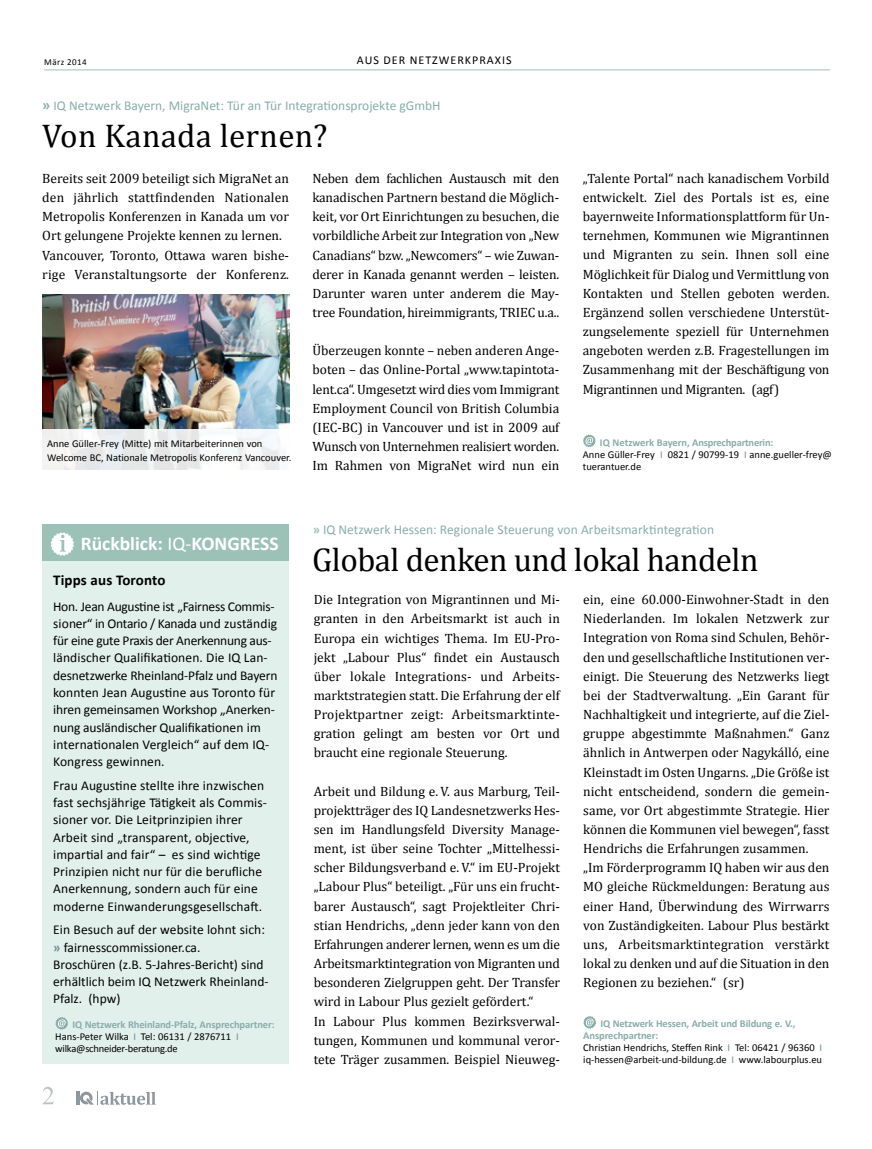
<style>
.page{position:relative;width:872px;height:1149px;background:#fff}
.page>*{position:absolute;margin:0;border:0;box-sizing:border-box;transform-origin:0 0}
.t1{font:33px "Cambria";letter-spacing:-.015em;color:#000}
.t2{font:33px "Cambria";letter-spacing:.01em;color:#000}
.t3{font:700 19.5px "Calibri";color:#fff}
.t4{font:700 15px "Calibri";letter-spacing:.01em;color:#000}
.t5{font:13.5px/19.2px "Cambria";color:#000;text-align:justify}
.t6{font:13.5px/17.2px "Calibri";letter-spacing:.005em;color:#000}
.t7{font:13.5px "Calibri";color:#89adab}
.t8{font:12px "Calibri";letter-spacing:.085em;color:#000}
.t9{font:10.5px/12px "Calibri";color:#000}
.t10{font:10.5px/12px "Calibri";letter-spacing:-.02em;color:#000}
.t11{font:9px "Calibri";letter-spacing:.045em;color:#000}
.s1{font-weight:700;font-size:15px}
.s2{font-weight:700;color:#89adab}
.s3{color:#6a9096}
.s4{font-weight:400}
.s5{font-weight:700;color:#6a9096}
.s6{font-weight:700;color:#9cc2b7}
</style>
<div class="page">
<div style="left:43px;top:560px;width:246px;height:503px;background:#e2f0ec"></div>
<hr style="left:44px;top:69px;width:785px;height:1px;background:#9cc2b7">
<svg style="left:43px;top:1087px;width:11px;height:16px"></svg>
<svg style="left:76px;top:1091px;width:79px;height:13px"></svg>
<svg style="left:55px;top:1017px;width:13px;height:12px"></svg>
<svg style="left:583px;top:434px;width:12px;height:13px"></svg>
<div style="left:43px;top:524px;width:246px;height:36px;background:#9cc2b7"></div>
<svg style="left:583px;top:1016px;width:13px;height:12px"></svg>
<svg style="left:51px;top:532px;width:23px;height:23px"></svg>
<img style="left:42px;top:294px;width:247px;height:135px">
<svg style="left:42px;top:429px;width:243px;height:41px"></svg>
<p class="t11" style="left:44px;top:56px;width:44px">März 2014</p>
<p class="t8" style="left:357px;top:53px;width:156px">Aus der Netzwerkpraxis</p>
<p class="t7" style="left:42px;top:97px;width:400px"><span class="s1">»</span> IQ Netzwerk Bayern, MigraNet: Tür an Tür Integrationsprojekte gGmbH</p>
<h1 class="t2" style="left:42px;top:116px;width:287px">Von Kanada lernen?</h1>
<p class="t5" style="left:42px;top:169px;width:248px;text-align:left">Bereits seit 2009 beteiligt sich MigraNet an den jährlich stattfindenden Nationalen Metropolis Konferenzen in Kanada um vor Ort gelungene Projekte kennen zu lernen.<br>Vancouver, Toronto, Ottawa waren bishe&shy;rige Veranstaltungsorte der Konferenz.</p>
<p class="t5" style="left:312px;top:169px;width:248px">Neben dem fachlichen Austausch mit den kanadischen Partnern bestand die Möglich&shy;keit, vor Ort Einrichtungen zu besuchen, die vorbildliche Arbeit zur Integration von „New Canadians“ bzw. „Newcomers“ – wie Zuwan&shy;derer in Kanada genannt werden – leisten.<br>Darunter waren unter anderem die May&shy;tree Foundation, hireimmigrants, TRIEC u.a..</p>
<p class="t5" style="left:312px;top:341px;width:248px">Überzeugen konnte – neben anderen Ange&shy;boten – das Online-Portal „www.tapintota&shy;lent.ca“. Umgesetzt wird dies vom Immigrant Employment Council von British Columbia (IEC-BC) in Vancouver und ist in 2009 auf Wunsch von Unternehmen realisiert worden.<br>Im Rahmen von MigraNet wird nun ein</p>
<p class="t9" style="left:47px;top:437px;width:246px;line-height:13.5px">Anne Güller-Frey (Mitte) mit Mitarbeiterinnen von<br>Welcome BC, Nationale Metropolis Konferenz Vancouver.</p>
<p class="t5" style="left:582px;top:168px;width:248px">„Talente Portal“ nach kanadischem Vorbild entwickelt. Ziel des Portals ist es, eine bayernweite Informationsplattform für Un&shy;ternehmen, Kommunen wie Migrantinnen und Migranten zu sein. Ihnen soll eine Möglichkeit für Dialog und Vermittlung von Kontakten und Stellen geboten werden.<br>Ergänzend sollen verschiedene Unterstüt&shy;zungselemente speziell für Unternehmen angeboten werden z.B. Fragestellungen im Zusammenhang mit der Beschäftigung von Migrantinnen und Migranten. (agf)</p>
<p class="t9" style="left:583px;top:436px;width:250px;text-indent:17px"><span class="s2">IQ Netzwerk Bayern, Ansprechpartnerin:<br></span>Anne Güller-Frey <span class="s3">I</span> 0821 / 90799-19 <span class="s3">I</span> anne.gueller-frey@ tuerantuer.de</p>
<h2 class="t3" style="left:81px;top:531px;width:199px">Rückblick: <span class="s4">IQ-</span>KONGRESS</h2>
<p class="t4" style="left:53px;top:570px;width:114px">Tipps aus Toronto</p>
<p class="t6" style="left:53px;top:597px;width:226px">Hon. Jean Augustine ist „Fairness Commis&shy;sioner“ in Ontario / Kanada und zuständig für eine gute Praxis der Anerkennung aus&shy;ländischer Qualifikationen. Die IQ Lan&shy;desnetzwerke Rheinland-Pfalz und Bayern konnten Jean Augustine aus Toronto für ihren gemeinsamen Workshop „Anerken&shy;nung ausländischer Qualifikationen im internationalen Vergleich“ auf dem IQ-Kongress gewinnen.</p>
<p class="t6" style="left:53px;top:776px;width:215px">Frau Augustine stellte ihre inzwischen fast sechsjährige Tätigkeit als Commis&shy;sioner vor. Die Leitprinzipien ihrer Arbeit sind „transparent, objective, impartial and fair“ – es sind wichtige Prinzipien nicht nur für die berufliche Anerkennung, sondern auch für eine moderne Einwanderungsgesellschaft.</p>
<p class="t6" style="left:53px;top:920px;width:217px">Ein Besuch auf der website lohnt sich: <span class="s5">»</span> fairnesscommissioner.ca.<br>Broschüren (z.B. 5-Jahres-Bericht) sind erhältlich beim IQ Netzwerk Rheinland-<br>Pfalz. (hpw)</p>
<p class="t10" style="left:55px;top:1018px;width:221px;text-indent:17px"><span class="s2">IQ Netzwerk Rheinland-Pfalz, Ansprechpartner:<br></span>Hans-Peter Wilka <span class="s3">I</span> Tel: 06131 / 2876711 <span class="s3">I </span>wilka@schneider-beratung.de</p>
<p class="t7" style="left:313px;top:520px;width:403px"><span class="s6">»</span> IQ Netzwerk Hessen: Regionale Steuerung von Arbeitsmarktintegration</p>
<h1 class="t1" style="left:312px;top:540px;width:448px">Global denken und lokal handeln</h1>
<p class="t5" style="left:314px;top:590px;width:248px">Die Integration von Migrantinnen und Mi&shy;granten in den Arbeitsmarkt ist auch in Europa ein wichtiges Thema. Im EU-Pro&shy;jekt „Labour Plus“ findet ein Austausch über lokale Integrations- und Arbeits&shy;marktstrategien statt. Die Erfahrung der elf Projektpartner zeigt: Arbeitsmarktinte&shy;gration gelingt am besten vor Ort und braucht eine regionale Steuerung.</p>
<p class="t5" style="left:314px;top:781px;width:248px;text-align:left">Arbeit und Bildung e. V. aus Marburg, Teil&shy;projektträger des IQ Landesnetzwerks Hes&shy;sen im Handlungsfeld Diversity Manage&shy;ment, ist über seine Tochter „Mittelhessi&shy;scher Bildungsverband e. V.“ im EU-Projekt „Labour Plus“ beteiligt. „Für uns ein frucht&shy;barer Austausch“, sagt Projektleiter Chri&shy;stian Hendrichs, „denn jeder kann von den Erfahrungen anderer lernen, wenn es um die Arbeitsmarktintegration von Migranten und besonderen Zielgruppen geht. Der Transfer wird in Labour Plus gezielt gefördert.“<br>In Labour Plus kommen Bezirksverwal&shy;tungen, Kommunen und kommunal veror&shy;tete Träger zusammen. Beispiel Nieuweg-</p>
<p class="t5" style="left:583px;top:589px;width:248px;text-align:left">ein, eine 60.000-Einwohner-Stadt in den Niederlanden. Im lokalen Netzwerk zur Integration von Roma sind Schulen, Behör&shy;den und gesellschaftliche Institutionen ver&shy;einigt. Die Steuerung des Netzwerks liegt bei der Stadtverwaltung. „Ein Garant für Nachhaltigkeit und integrierte, auf die Ziel&shy;gruppe abgestimmte Maßnahmen.“ Ganz ähnlich in Antwerpen oder Nagykálló, eine Kleinstadt im Osten Ungarns. „Die Größe ist nicht entscheidend, sondern die gemein&shy;same, vor Ort abgestimmte Strategie. Hier können die Kommunen viel bewegen“, fasst Hendrichs die Erfahrungen zusammen. „Im Förderprogramm IQ haben wir aus den MO gleiche Rückmeldungen: Beratung aus einer Hand, Überwindung des Wirrwarrs von Zuständigkeiten. Labour Plus bestärkt uns, Arbeitsmarktintegration verstärkt lokal zu denken und auf die Situation in den Regionen zu beziehen.“ (sr)</p>
<p class="t9" style="left:583px;top:1017px;width:240px;text-indent:17px"><span class="s2">IQ Netzwerk Hessen, Arbeit und Bildung e. V., Ansprechpartner:<br></span>Christian Hendrichs, Steffen Rink <span class="s3">I</span> Tel: 06421 / 96360 <span class="s3">I </span>iq-hessen@arbeit-und-bildung.de <span class="s3">I</span> www.labourplus.eu</p>
</div>
